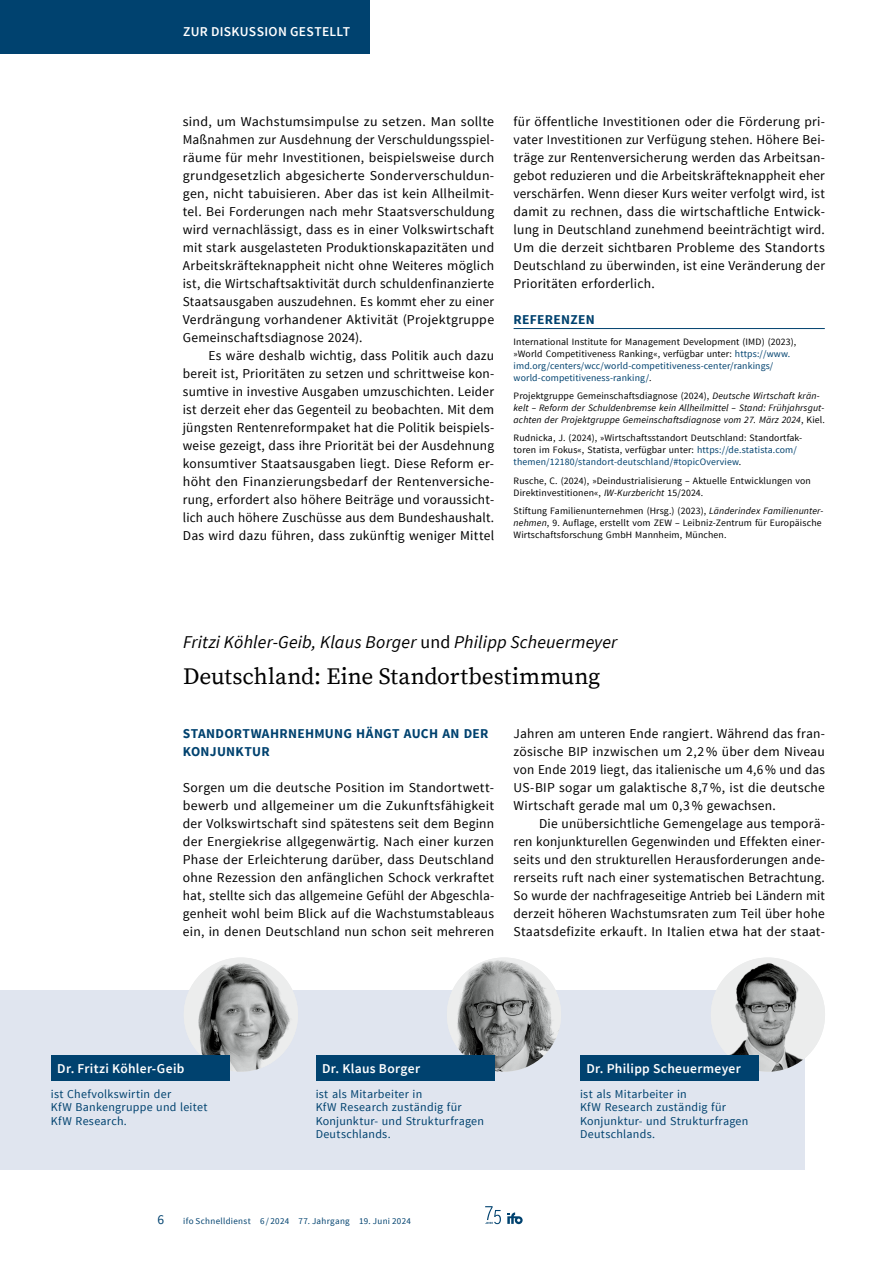
<style>
.page{position:relative;width:893px;height:1263px;background:#fff}
.page>*{position:absolute;margin:0;border:0;box-sizing:border-box;transform-origin:0 0}
.Titel-Autor-ZDg{font:23.25px "Source Serif Pro";color:#000}
.Autor-Name{font:italic 18px "Source Sans Pro";letter-spacing:.01em;color:#000}
.Fliesstext-Einzug{font:13.5px/18px "Source Sans Pro";letter-spacing:.015em;color:#000;text-align:justify}
.Fliesstext{font:13.5px/18px "Source Sans Pro";letter-spacing:.02em;color:#000;text-align:justify}
.t1{font:600 13.5px "Source Sans Pro";letter-spacing:.025em;color:#fff}
.Titel-versal-blau{font:700 13.5px/18px "Source Sans Pro";letter-spacing:.02em;color:#00426f}
.t2{font:13.5px "Source Sans Pro";color:#00426f}
.t3{font:12px/13.5px "Source Sans Pro";letter-spacing:.02em;color:#00426f}
.Literatur{font:9.75px/12px "Source Sans Pro";letter-spacing:.015em;color:#000}
.Literatur-2{font:italic 9.75px/12px "Source Sans Pro";letter-spacing:.015em;color:#000}
.t4{font:9px "Source Sans Pro";letter-spacing:.035em;color:#00426f}
.s1{color:#00426f}
.s2{font-style:normal}
.s3{font-style:italic}
</style>
<div class="page">
<svg style="left:507px;top:1212px;width:16px;height:12px"></svg>
<svg style="left:485px;top:1206px;width:16px;height:18px"></svg>
<div style="left:0;top:0;width:370px;height:54px;background:#00426f"></div>
<hr style="left:514px;top:328px;width:311px;height:1px;background:#00426f">
<div style="left:0;top:990px;width:804px;height:180px;background:#e0e5ef"></div>
<img style="left:184px;top:957px;width:114px;height:115px;border-radius:57px">
<div style="left:51px;top:1055px;width:178px;height:25px;background:#00426f"></div>
<img style="left:447px;top:957px;width:114px;height:115px;border-radius:57px">
<div style="left:316px;top:1055px;width:178px;height:25px;background:#00426f"></div>
<img style="left:711px;top:957px;width:114px;height:115px;border-radius:57px">
<div style="left:580px;top:1055px;width:179px;height:25px;background:#00426f"></div>
<p class="t1" style="left:183px;top:23px;width:168px">ZUR DISKUSSION GESTELLT</p>
<p class="Fliesstext-Einzug" style="left:183px;top:113px;width:313px">sind, um Wachstumsimpulse zu setzen. Man sollte Maßnahmen zur Ausdehnung der Verschuldungsspiel&shy;räume für mehr Investitionen, beispielsweise durch grundgesetzlich abgesicherte Sonderverschuldun&shy;gen, nicht tabuisieren. Aber das ist kein Allheilmit&shy;tel. Bei Forderungen nach mehr Staatsverschuldung wird vernachlässigt, dass es in einer Volkswirtschaft mit stark ausgelasteten Produktionskapazitäten und Arbeitskräfteknappheit nicht ohne Weiteres möglich ist, die Wirtschaftsaktivität durch schuldenfinanzierte Staatsausgaben auszudehnen. Es kommt eher zu einer Verdrängung vorhandener Aktivität (Projektgruppe Gemeinschaftsdiagnose 2024).</p>
<p class="Fliesstext-Einzug" style="left:183px;top:347px;width:313px;text-indent:26px">Es wäre deshalb wichtig, dass Politik auch dazu bereit ist, Prioritäten zu setzen und schrittweise kon&shy;sumtive in investive Ausgaben umzuschichten. Leider ist derzeit eher das Gegenteil zu beobachten. Mit dem jüngsten Rentenreformpaket hat die Politik beispiels&shy;weise gezeigt, dass ihre Priorität bei der Ausdehnung konsumtiver Staatsausgaben liegt. Diese Reform er&shy;höht den Finanzierungsbedarf der Rentenversiche&shy;rung, erfordert also höhere Beiträge und voraussicht&shy;lich auch höhere Zuschüsse aus dem Bundeshaushalt.<br>Das wird dazu führen, dass zukünftig weniger Mittel</p>
<p class="Fliesstext-Einzug" style="left:514px;top:113px;width:313px">für öffentliche Investitionen oder die Förderung pri&shy;vater Investitionen zur Verfügung stehen. Höhere Bei&shy;träge zur Rentenversicherung werden das Arbeitsan&shy;gebot reduzieren und die Arbeitskräfteknappheit eher verschärfen. Wenn dieser Kurs weiter verfolgt wird, ist damit zu rechnen, dass die wirtschaftliche Entwick&shy;lung in Deutschland zunehmend beeinträchtigt wird.<br>Um die derzeit sichtbaren Probleme des Standorts Deutschland zu überwinden, ist eine Veränderung der Prioritäten erforderlich.</p>
<h2 class="Titel-versal-blau" style="left:514px;top:311px;width:83px">REFERENZEN</h2>
<p class="Literatur" style="left:514px;top:335px;width:284px">International Institute for Management Development (IMD) (2023), »World Competitiveness Ranking«, verfügbar unter: <span class="s1">https://www. imd.org/centers/wcc/world-competitiveness-center/rankings/ world-competitiveness-ranking/</span>.</p>
<p class="Literatur-2" style="left:514px;top:390px;width:313px"><span class="s2">Projektgruppe Gemeinschaftsdiagnose (2024),</span> Deutsche Wirtschaft krän&shy;kelt – Reform der Schuldenbremse kein Allheilmittel – Stand: Frühjahrsgut&shy;achten der Projektgruppe Gemeinschaftsdiagnose vom 27. März 2024<span class="s2">, Kiel.</span></p>
<p class="Literatur" style="left:514px;top:432px;width:290px">Rudnicka, J. (2024), »Wirtschaftsstandort Deutschland: Standortfak&shy;toren im Fokus«, Statista, verfügbar unter: <span class="s1">https://de.statista.com/ themen/12180/standort-deutschland/#topicOverview</span>.</p>
<p class="Literatur" style="left:514px;top:475px;width:299px">Rusche, C. (2024), »Deindustrialisierung – Aktuelle Entwicklungen von<br>Direktinvestitionen«, <span class="s3">IW-Kurzbericht</span> 15/2024.</p>
<p class="Literatur" style="left:514px;top:505px;width:311px">Stiftung Familienunternehmen (Hrsg.) (2023), <span class="s3">Länderindex Familienunter&shy;nehmen</span>, 9. Auflage, erstellt vom ZEW – Leibniz-Zentrum für Europäische<br>Wirtschaftsforschung GmbH Mannheim, München.</p>
<h1 class="Autor-Name" style="left:183px;top:631px;width:436px">Fritzi Köhler-Geib, Klaus Borger <span class="s2">und</span> Philipp Scheuermeyer</h1>
<h1 class="Titel-Autor-ZDg" style="left:183px;top:662px;width:419px">Deutschland: Eine Standortbestimmung</h1>
<h2 class="Titel-versal-blau" style="left:183px;top:725px;width:307px">STANDORTWAHRNEHMUNG HÄNGT AUCH AN DER<br>KONJUNKTUR</h2>
<p class="Fliesstext" style="left:183px;top:779px;width:313px">Sorgen um die deutsche Position im Standortwett&shy;bewerb und allgemeiner um die Zukunftsfähigkeit der Volkswirtschaft sind spätestens seit dem Beginn der Energiekrise allgegenwärtig. Nach einer kurzen Phase der Erleichterung darüber, dass Deutschland ohne Rezession den anfänglichen Schock verkraftet hat, stellte sich das allgemeine Gefühl der Abgeschla&shy;genheit wohl beim Blick auf die Wachstumstableaus ein, in denen Deutschland nun schon seit mehreren</p>
<p class="Fliesstext" style="left:514px;top:725px;width:313px">Jahren am unteren Ende rangiert. Während das fran&shy;zösische BIP inzwischen um 2,2 % über dem Niveau von Ende 2019 liegt, das italienische um 4,6% und das US-BIP sogar um galaktische 8,7 %, ist die deutsche Wirtschaft gerade mal um 0,3 % gewachsen.</p>
<p class="Fliesstext-Einzug" style="left:514px;top:815px;width:313px;text-indent:26px">Die unübersichtliche Gemengelage aus temporä&shy;ren konjunkturellen Gegenwinden und Effekten einer&shy;seits und den strukturellen Herausforderungen ande&shy;rerseits ruft nach einer systematischen Betrachtung.<br>So wurde der nachfrageseitige Antrieb bei Ländern mit derzeit höheren Wachstumsraten zum Teil über hohe Staatsdefizite erkauft. In Italien etwa hat der staat-</p>
<p class="t1" style="left:57px;top:1060px;width:129px">Dr. Fritzi Köhler-Geib</p>
<p class="t1" style="left:322px;top:1060px;width:99px">Dr. Klaus Borger</p>
<p class="t1" style="left:586px;top:1060px;width:156px">Dr. Philipp Scheuermeyer</p>
<p class="t3" style="left:51px;top:1087px;width:158px">ist Chefvolkswirtin der<br>KfW Bankengruppe und leitet<br>KfW Research.</p>
<p class="t3" style="left:316px;top:1087px;width:170px">ist als Mitarbeiter in<br>KfW Research zuständig für<br>Konjunktur- und Strukturfragen<br>Deutschlands.</p>
<p class="t3" style="left:580px;top:1087px;width:170px">ist als Mitarbeiter in<br>KfW Research zuständig für<br>Konjunktur- und Strukturfragen<br>Deutschlands.</p>
<p class="t2" style="left:157px;top:1211px;width:8px">6</p>
<p class="t4" style="left:183px;top:1215px;width:229px">ifo Schnelldienst 6 / 2024 77. Jahrgang 19. Juni 2024</p>
</div>
